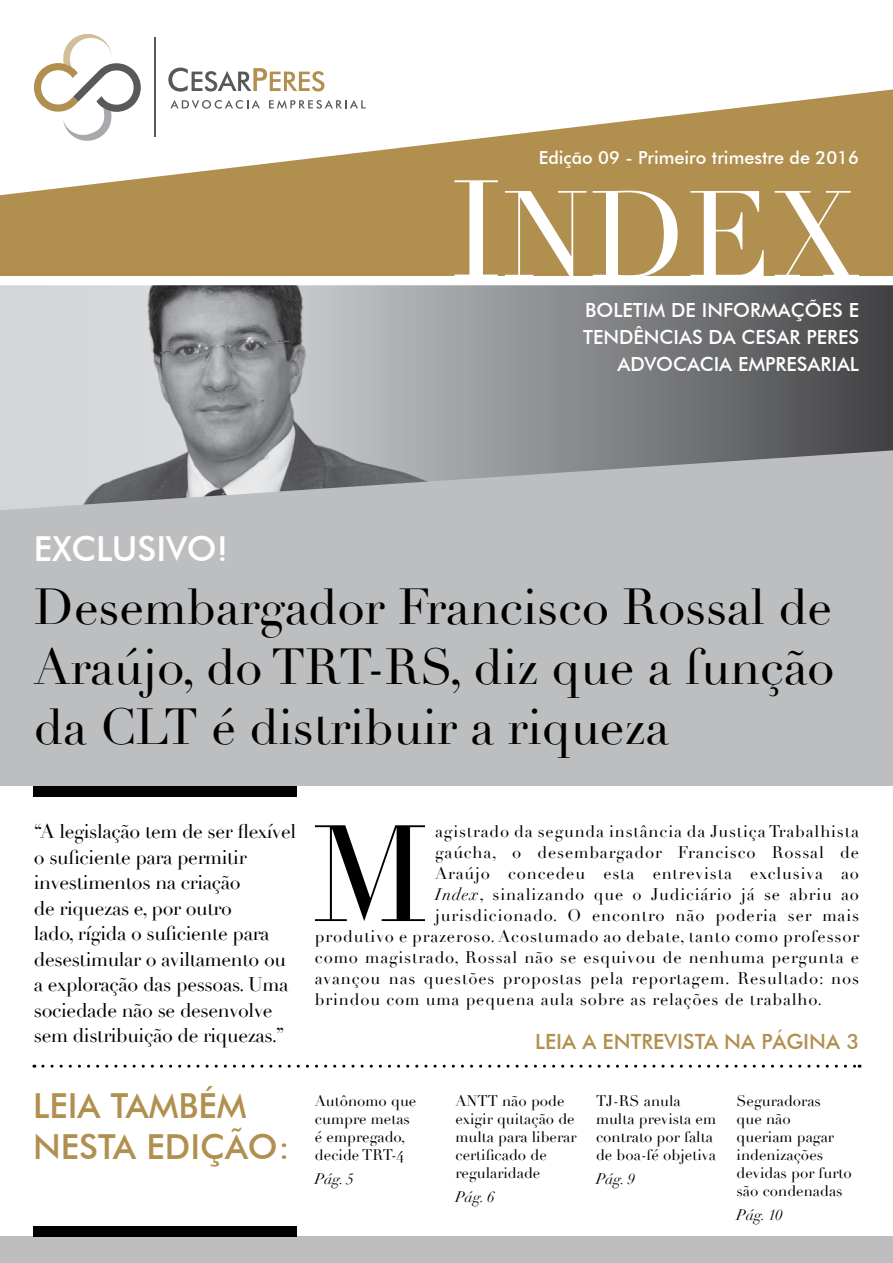
<style>
.page{position:relative;width:893px;height:1263px;background:#fff}
.page>*{position:absolute;margin:0;border:0;box-sizing:border-box;transform-origin:0 0}
.t1{font:134.55px "Didot";color:#000}
.t2{font:49.5px/60px "Didot";letter-spacing:-.005em;color:#000;text-align:justify}
.t3{font:500 34.5px/41.4px "Futura BT";color:#b18f4f}
.t4{font:500 34.5px "Futura BT";color:#fff}
.t5{font:500 21px "Futura BT";color:#b18f4f}
.t6{font:19.5px/25.5px "Didot";letter-spacing:-.02em;color:#000}
.t7{font:500 19.5px/27px "Futura BT";color:#fff;text-align:right}
.t8{font:500 18px "Futura BT";color:#fff}
.t9{font:16.5px "Didot";letter-spacing:.05em;color:#000}
.t10{font:15px/18px "Didot";color:#000}
.t11{font:italic 15px "Didot";color:#000}
.s1{font-style:italic}
</style>
<div class="page">
<div style="left:0;top:347px;width:893px;height:439px;background:#bcbec0"></div>
<img style="left:0;top:285px;width:893px;height:225px">
<div style="left:0;top:1236px;width:893px;height:27px;background:#bcbec0"></div>
<div style="left:34px;top:786px;width:263px;height:11px;background:#000"></div>
<div style="left:34px;top:1226px;width:263px;height:10px;background:#000"></div>
<hr style="left:155px;top:38px;width:1px;height:99px;background:#58595b">
<svg style="left:168px;top:68px;width:156px;height:21px"></svg>
<svg style="left:34px;top:34px;width:107px;height:55px"></svg>
<svg style="left:0;top:89px;width:893px;height:187px;fill:#b18f4f"></svg>
<svg style="left:454px;top:180px;width:405px;height:96px"></svg>
<svg style="left:43px;top:1065px;width:817px;height:3px"></svg>
<p class="t8" style="left:539px;top:147px;width:322px">Edição 09 - Primeiro trimestre de 2016</p>
<p class="t7" style="left:583px;top:296px;width:277px">BOLETIM DE INFORMAÇÕES E<br>TENDÊNCIAS DA CESAR PERES<br>ADVOCACIA EMPRESARIAL</p>
<h3 class="t4" style="left:34px;top:528px;width:196px">EXCLUSIVO!</h3>
<h2 class="t2" style="left:34px;top:578px;width:802px">Desembargador Francisco Rossal de Araújo, do TRT-RS, diz que a função da CLT é distribuir a riqueza</h2>
<p class="t6" style="left:34px;top:819px;width:264px">‘‘A legislação tem de ser flexível o suficiente para permitir investimentos na criação<br>de riquezas e, por outro<br>lado, rígida o suficiente para desestimular o aviltamento ou a exploração das pessoas. Uma sociedade não se desenvolve sem distribuição de riquezas.’’</p>
<h1 class="t1" style="left:311px;top:794px;width:118px">M</h1>
<p class="t9" style="left:435px;top:821px;width:425px">agistrado da segunda instância da Justiça Trabalhista</p>
<p class="t9" style="left:435px;top:842px;width:425px">gaúcha, o desembargador Francisco Rossal de</p>
<p class="t9" style="left:435px;top:863px;width:425px">Araújo concedeu esta entrevista exclusiva ao</p>
<p class="t9" style="left:435px;top:884px;width:425px"><span class="s1">Index</span>, sinalizando que o Judiciário já se abriu ao</p>
<p class="t9" style="left:435px;top:905px;width:425px">jurisdicionado. O encontro não poderia ser mais</p>
<p class="t9" style="left:315px;top:926px;width:546px">produtivo e prazeroso. Acostumado ao debate, tanto como professor</p>
<p class="t9" style="left:315px;top:947px;width:546px">como magistrado, Rossal não se esquivou de nenhuma pergunta e</p>
<p class="t9" style="left:315px;top:968px;width:546px">avançou nas questões propostas pela reportagem. Resultado: nos</p>
<p class="t9" style="left:315px;top:989px;width:509px">brindou com uma pequena aula sobre as relações de trabalho.</p>
<p class="t5" style="left:535px;top:1029px;width:325px">LEIA A ENTREVISTA NA PÁGINA 3</p>
<h3 class="t3" style="left:33px;top:1085px;width:258px">LEIA TAMBÉM<br>NESTA EDIÇÃO:</h3>
<p class="t10" style="left:315px;top:1092px;width:103px">Autônomo que cumpre metas é empregado, decide TRT-4</p>
<p class="t11" style="left:315px;top:1169px;width:41px">Pág. 5</p>
<p class="t10" style="left:455px;top:1092px;width:123px">ANTT não pode exigir quitação de multa para liberar certificado de regularidade</p>
<p class="t11" style="left:455px;top:1187px;width:41px">Pág. 6</p>
<p class="t10" style="left:596px;top:1092px;width:122px">TJ-RS anula multa prevista em contrato por falta de boa-fé objetiva</p>
<p class="t11" style="left:596px;top:1169px;width:41px">Pág. 9</p>
<p class="t10" style="left:736px;top:1092px;width:117px">Seguradoras<br>que não<br>queriam pagar indenizações devidas por furto são condenadas</p>
<p class="t11" style="left:736px;top:1205px;width:48px">Pág. 10</p>
</div>
